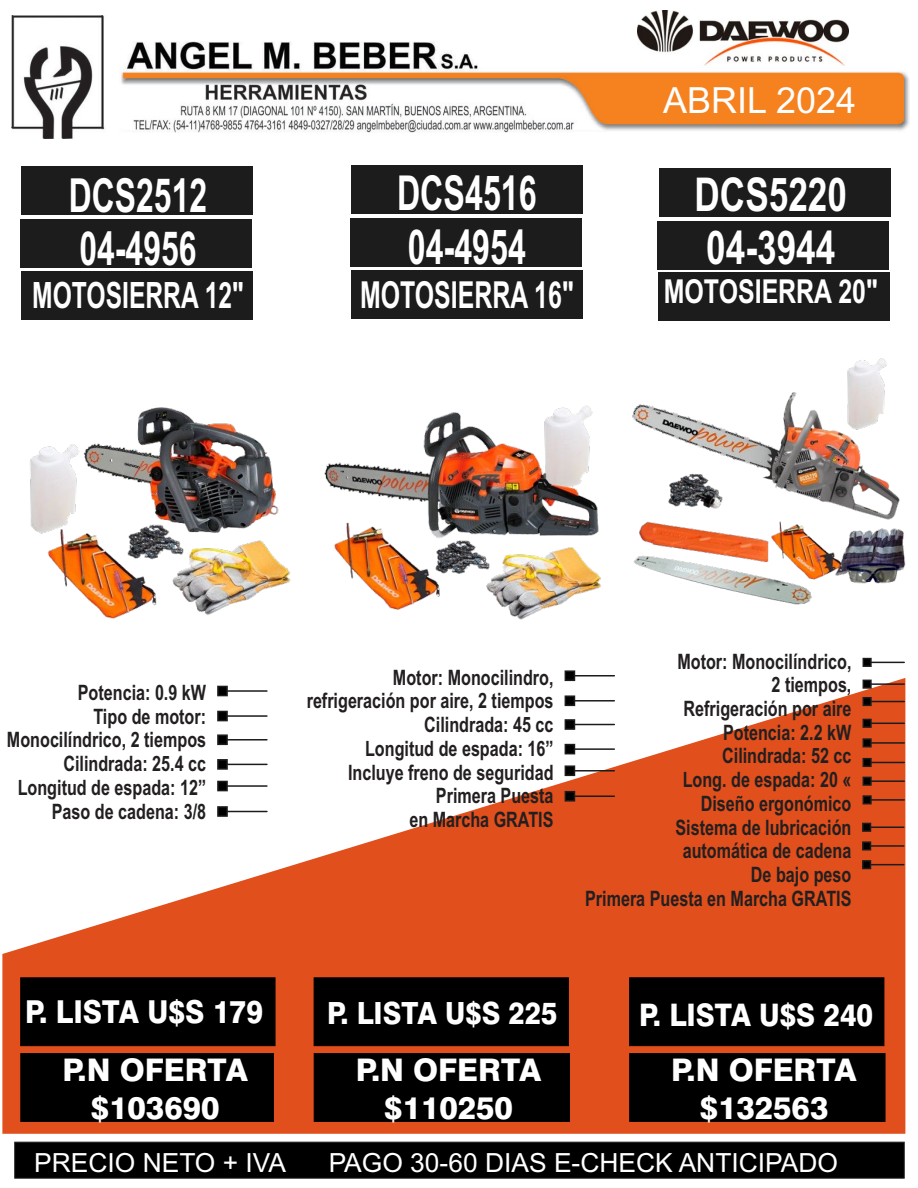
<style>
.page{position:relative;width:918px;height:1188px;background:#fff}
.page>*{position:absolute;margin:0;border:0;box-sizing:border-box;transform-origin:0 0}
.t1{font:700 48.15px/53.8px "Arial";color:#fff;scale:.67 1}
.t2{font:700 46.95px/52.5px "Arial";color:#fff;scale:.68 1}
.t3{font:700 46.65px/52.1px "Arial";color:#fff;scale:.76 1}
.t4{font:700 37.2px "Arial";color:#fff;scale:.67 1}
.t5{font:700 36.3px "Arial";color:#fff;scale:.68 1}
.t6{font:36px "Arial";color:#fff}
.t7{font:700 33px "Arial";color:#fff;scale:.76 1}
.t8{font:800 31.65px "Swiss 721 BT";color:#fff;scale:.9 1}
.t9{font:800 31.2px/37.3px "Swiss 721 BT";color:#fff;text-align:center}
.t10{font:800 31.05px "Swiss 721 BT";color:#fff;scale:.9 1}
.t11{font:800 30.6px "Swiss 721 BT";color:#fff;scale:.9 1}
.t12{font:26.4px "Arial";color:#fff}
.t13{font:700 21.3px/23.7px "Arial";color:#231f20;text-align:right;scale:.76 1}
</style>
<div class="page">
<svg style="left:2px;top:678px;width:903px;height:456px;fill:#e04f1c"></svg>
<hr style="left:871px;top:742px;width:33px;height:2px;background:#1c1c1c">
<div style="left:863px;top:738px;width:9px;height:9px;background:#000;border:2px solid #1c1c1c"></div>
<hr style="left:871px;top:723px;width:33px;height:1px;background:#1c1c1c">
<div style="left:863px;top:719px;width:9px;height:9px;background:#000;border:2px solid #1c1c1c"></div>
<hr style="left:871px;top:701px;width:33px;height:1px;background:#1c1c1c">
<div style="left:863px;top:697px;width:9px;height:9px;background:#000;border:2px solid #1c1c1c"></div>
<hr style="left:227px;top:811px;width:40px;height:1px;background:#1c1c1c">
<div style="left:217px;top:806px;width:11px;height:11px;background:#000;border:2px solid #1c1c1c"></div>
<hr style="left:227px;top:785px;width:40px;height:2px;background:#1c1c1c">
<div style="left:217px;top:781px;width:11px;height:10px;background:#000;border:2px solid #1c1c1c"></div>
<hr style="left:227px;top:764px;width:40px;height:1px;background:#1c1c1c">
<div style="left:217px;top:759px;width:11px;height:11px;background:#000;border:2px solid #1c1c1c"></div>
<hr style="left:227px;top:739px;width:40px;height:2px;background:#1c1c1c">
<div style="left:217px;top:734px;width:11px;height:11px;background:#000;border:2px solid #1c1c1c"></div>
<hr style="left:227px;top:715px;width:40px;height:2px;background:#1c1c1c">
<div style="left:217px;top:711px;width:11px;height:10px;background:#000;border:2px solid #1c1c1c"></div>
<hr style="left:227px;top:690px;width:40px;height:2px;background:#1c1c1c">
<div style="left:217px;top:686px;width:11px;height:10px;background:#000;border:2px solid #1c1c1c"></div>
<div style="left:21px;top:166px;width:232px;height:49px;background:#1c1c1c"></div>
<img style="left:11px;top:15px;width:898px;height:123px">
<svg style="left:14px;top:1141px;width:891px;height:38px;background:#080808"></svg>
<div style="left:20px;top:1053px;width:254px;height:69px;background:#000"></div>
<img style="left:637px;top:11px;width:211px;height:54px">
<div style="left:20px;top:977px;width:256px;height:70px;background:#000"></div>
<div style="left:20px;top:220px;width:232px;height:48px;background:#1c1c1c"></div>
<hr style="left:871px;top:762px;width:33px;height:1px;background:#1c1c1c">
<div style="left:863px;top:758px;width:9px;height:9px;background:#000;border:2px solid #1c1c1c"></div>
<hr style="left:871px;top:780px;width:33px;height:2px;background:#1c1c1c">
<div style="left:863px;top:777px;width:9px;height:9px;background:#000;border:2px solid #1c1c1c"></div>
<div style="left:21px;top:272px;width:231px;height:48px;background:#1c1c1c"></div>
<div style="left:351px;top:165px;width:232px;height:48px;background:#1c1c1c"></div>
<div style="left:350px;top:218px;width:232px;height:48px;background:#1c1c1c"></div>
<div style="left:351px;top:270px;width:231px;height:49px;background:#1c1c1c"></div>
<div style="left:659px;top:168px;width:232px;height:48px;background:#1c1c1c"></div>
<div style="left:657px;top:221px;width:232px;height:48px;background:#1c1c1c"></div>
<div style="left:658px;top:272px;width:232px;height:49px;background:#1c1c1c"></div>
<hr style="left:871px;top:799px;width:33px;height:2px;background:#1c1c1c">
<div style="left:863px;top:795px;width:9px;height:9px;background:#000;border:2px solid #1c1c1c"></div>
<div style="left:313px;top:1053px;width:257px;height:69px;background:#000"></div>
<div style="left:313px;top:977px;width:256px;height:70px;background:#000"></div>
<div style="left:629px;top:1053px;width:257px;height:69px;background:#000"></div>
<div style="left:629px;top:977px;width:256px;height:69px;background:#000"></div>
<img style="left:30px;top:407px;width:261px;height:212px">
<img style="left:324px;top:405px;width:277px;height:215px">
<hr style="left:574px;top:795px;width:40px;height:2px;background:#1c1c1c">
<div style="left:565px;top:791px;width:10px;height:11px;background:#000;border:2px solid #1c1c1c"></div>
<hr style="left:574px;top:770px;width:40px;height:2px;background:#1c1c1c">
<div style="left:565px;top:765px;width:10px;height:11px;background:#000;border:2px solid #1c1c1c"></div>
<hr style="left:574px;top:748px;width:40px;height:2px;background:#1c1c1c">
<div style="left:565px;top:744px;width:10px;height:10px;background:#000;border:2px solid #1c1c1c"></div>
<hr style="left:574px;top:724px;width:40px;height:1px;background:#1c1c1c">
<div style="left:565px;top:719px;width:10px;height:11px;background:#000;border:2px solid #1c1c1c"></div>
<hr style="left:574px;top:700px;width:40px;height:2px;background:#1c1c1c">
<div style="left:565px;top:695px;width:10px;height:11px;background:#000;border:2px solid #1c1c1c"></div>
<hr style="left:574px;top:675px;width:40px;height:2px;background:#1c1c1c">
<div style="left:565px;top:670px;width:10px;height:11px;background:#000;border:2px solid #1c1c1c"></div>
<img style="left:632px;top:358px;width:274px;height:247px">
<hr style="left:871px;top:683px;width:33px;height:2px;background:#1c1c1c">
<div style="left:863px;top:680px;width:9px;height:9px;background:#000;border:2px solid #1c1c1c"></div>
<hr style="left:871px;top:662px;width:33px;height:1px;background:#1c1c1c">
<div style="left:863px;top:658px;width:9px;height:9px;background:#000;border:2px solid #1c1c1c"></div>
<hr style="left:870px;top:827px;width:34px;height:1px;background:#1c1c1c">
<div style="left:862px;top:823px;width:9px;height:9px;background:#000;border:2px solid #1c1c1c"></div>
<hr style="left:870px;top:845px;width:34px;height:2px;background:#1c1c1c">
<div style="left:862px;top:841px;width:9px;height:10px;background:#000;border:2px solid #1c1c1c"></div>
<hr style="left:870px;top:864px;width:34px;height:1px;background:#1c1c1c">
<div style="left:862px;top:860px;width:9px;height:9px;background:#000;border:2px solid #1c1c1c"></div>
<h2 class="t2" style="left:69px;top:174px;width:205px">DCS2512<br>04-4956</h2>
<h3 class="t5" style="left:32px;top:281px;width:313px">MOTOSIERRA 12"</h3>
<h1 class="t1" style="left:397px;top:171px;width:210px">DCS4516<br>04-4954</h1>
<h3 class="t4" style="left:360px;top:281px;width:321px">MOTOSIERRA 16"</h3>
<h3 class="t6" style="left:663px;top:87px;width:194px">ABRIL 2024</h3>
<h3 class="t3" style="left:694px;top:173px;width:202px">DCS5220<br>04-3944</h3>
<h3 class="t7" style="left:664px;top:279px;width:283px">MOTOSIERRA 20"</h3>
<p class="t13" style="left:7px;top:683px;width:264px">Potencia: 0.9 kW<br>Tipo de motor:<br>Monocilíndrico, 2 tiempos<br>Cilindrada: 25.4 cc<br>Longitud de espada: 12”<br>Paso de cadena: 3/8</p>
<h3 class="t8" style="left:25px;top:999px;width:266px">P. LISTA U$S 179</h3>
<h3 class="t9" style="left:62px;top:1055px;width:187px">P.N OFERTA $103690</h3>
<p class="t13" style="left:307px;top:667px;width:326px">Motor: Monocilindro, refrigeración por aire, 2 tiempos<br>Cilindrada: 45 cc<br>Longitud de espada: 16”<br>Incluye freno de seguridad<br>Primera Puesta<br>en Marcha GRATIS</p>
<p class="t13" style="left:585px;top:651px;width:352px">Motor: Monocilíndrico,<br>2 tiempos,<br>Refrigeración por aire<br>Potencia: 2.2 kW<br>Cilindrada: 52 cc<br>Long. de espada: 20 «<br>Diseño ergonómico<br>Sistema de lubricación automática de cadena<br>De bajo peso<br>Primera Puesta en Marcha GRATIS</p>
<h3 class="t11" style="left:327px;top:1001px;width:257px">P. LISTA U$S 225</h3>
<h3 class="t9" style="left:356px;top:1055px;width:187px">P.N OFERTA $110250</h3>
<h3 class="t10" style="left:639px;top:1002px;width:261px">P. LISTA U$S 240</h3>
<h3 class="t9" style="left:671px;top:1054px;width:187px">P.N OFERTA $132563</h3>
<p class="t12" style="left:34px;top:1152px;width:253px">PRECIO NETO + IVA</p>
<p class="t12" style="left:329px;top:1152px;width:511px">PAGO 30-60 DIAS E-CHECK ANTICIPADO</p>
</div>
